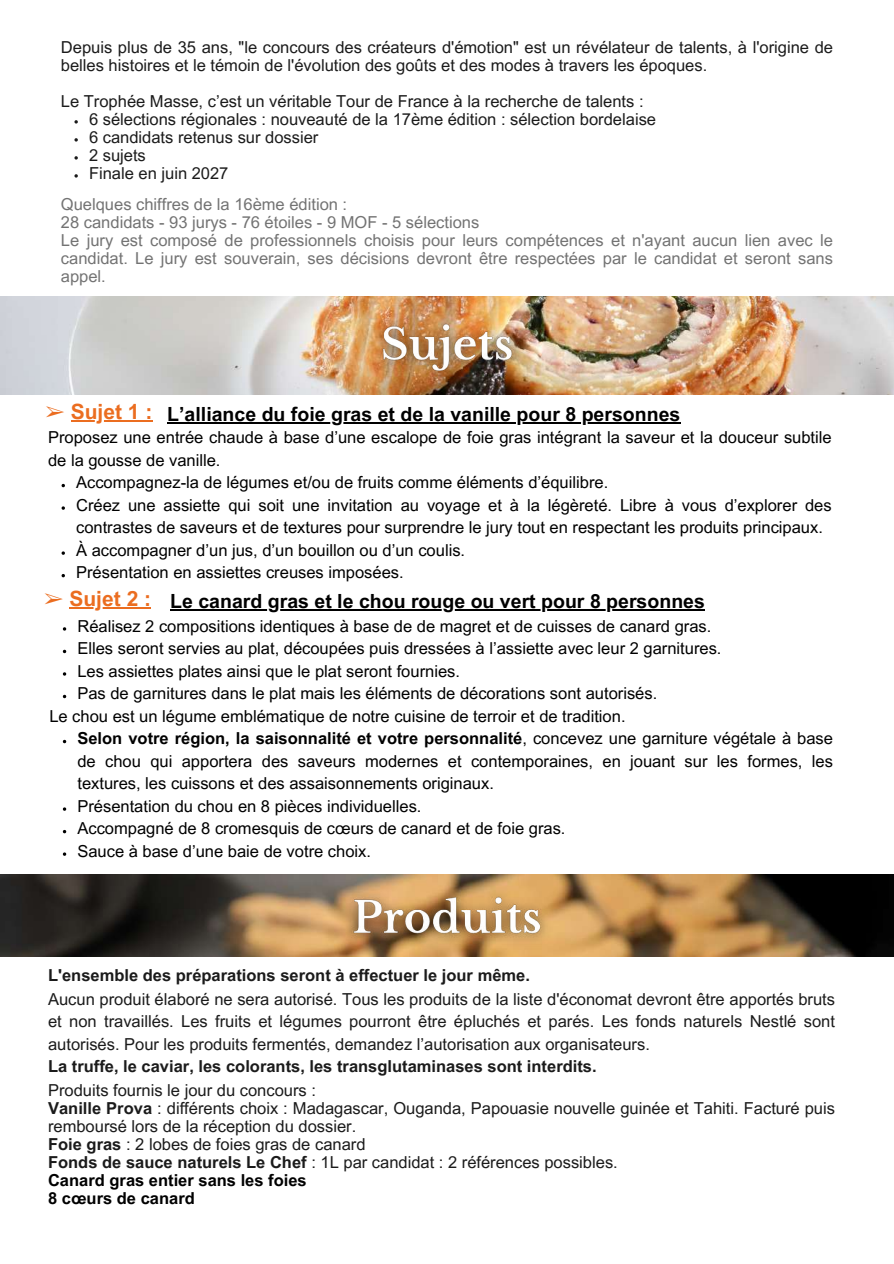
<style>
.page{position:relative;width:894px;height:1264px;background:#fff}
.page>*{position:absolute;margin:0;border:0;box-sizing:border-box;transform-origin:0 0}
.t1{font:700 21px "Arial MT Pro";color:#eb6d20}
.t2{font:700 19.5px "Arial MT Pro";color:#000}
.t3{font:16.5px "Arial MT Pro";color:#000}
.t4{font:16.5px/18px "Arial MT Pro";color:#1b1b1b}
.t5{font:16.5px/18px "Arial MT Pro";color:#737373}
.t6{font:700 16.5px "Arial MT Pro";color:#1b1b1b}
.t7{font:700 16.5px "Arial MT Pro";color:#000}
.s1{font-family:"Free Serif";font-weight:400}
.s2{font-family:"Free Serif";font-weight:400;font-size:21px;color:#eb6d20}
.s3{font-size:21px;color:#eb6d20}
.s4{font-weight:400}
.s5{font-weight:700}
.s6{font-weight:700;color:#000}
</style>
<div class="page">
<img style="left:0;top:296px;width:893px;height:99px">
<img style="left:0;top:874px;width:893px;height:82px">
<hr style="left:71px;top:420px;width:81px;height:1px;background:#eb6d20">
<hr style="left:69px;top:607px;width:82px;height:1px;background:#eb6d20">
<hr style="left:170px;top:609px;width:534px;height:1px;background:#000">
<hr style="left:167px;top:422px;width:513px;height:1px;background:#000">
<svg style="left:62px;top:506px;width:3px;height:4px"></svg>
<svg style="left:62px;top:551px;width:3px;height:4px"></svg>
<svg style="left:74px;top:120px;width:4px;height:3px"></svg>
<svg style="left:74px;top:138px;width:4px;height:4px"></svg>
<svg style="left:74px;top:156px;width:4px;height:4px"></svg>
<svg style="left:74px;top:174px;width:4px;height:4px"></svg>
<img style="left:363px;top:306px;width:168px;height:85px">
<img style="left:334px;top:879px;width:226px;height:75px">
<p class="t4" style="left:61px;top:40px;width:773px">Depuis plus de 35 ans, "le concours des créateurs d'émotion" est un révélateur de talents, à l'origine de belles histoires et le témoin de l'évolution des goûts et des modes à travers les époques.</p>
<p class="t4" style="left:89px;top:94px;width:568px;text-indent:-28px">Le Trophée Masse, c’est un véritable Tour de France à la recherche de talents :<br>6 sélections régionales : nouveauté de la 17ème édition : sélection bordelaise 6 candidats retenus sur dossier<br>2 sujets<br>Finale en juin 2027</p>
<p class="t5" style="left:61px;top:197px;width:773px">Quelques chiffres de la 16ème édition :<br>28 candidats - 93 jurys - 76 étoiles - 9 MOF - 5 sélections<br>Le jury est composé de professionnels choisis pour leurs compétences et n'ayant aucun lien avec le candidat. Le jury est souverain, ses décisions devront être respectées par le candidat et seront sans appel.</p>
<p class="t1" style="left:45px;top:403px;width:108px"><span class="s1">➢</span> Sujet 1 :</p>
<p class="t2" style="left:167px;top:407px;width:514px">L’alliance du foie gras et de la vanille pour 8 personnes</p>
<p class="t3" style="left:48px;top:431px;width:785px">Proposez une entrée chaude à base d’une escalope de foie gras intégrant la saveur et la douceur subtile</p>
<p class="t3" style="left:48px;top:454px;width:174px">de la gousse de vanille.</p>
<p class="t3" style="left:76px;top:476px;width:533px">Accompagnez-la de légumes et/ou de fruits comme éléments d’équilibre.</p>
<p class="t3" style="left:76px;top:499px;width:756px">Créez une assiette qui soit une invitation au voyage et à la légèreté. Libre à vous d’explorer des</p>
<p class="t3" style="left:76px;top:521px;width:748px">contrastes de saveurs et de textures pour surprendre le jury tout en respectant les produits principaux.</p>
<p class="t3" style="left:76px;top:544px;width:390px">À accompagner d’un jus, d’un bouillon ou d’un coulis.</p>
<p class="t3" style="left:76px;top:566px;width:329px">Présentation en assiettes creuses imposées.</p>
<p class="t2" style="left:44px;top:594px;width:662px"><span class="s2">➢</span> <span class="s3">Sujet 2 :</span> Le canard gras et le chou rouge ou vert pour 8 personnes</p>
<p class="t3" style="left:77px;top:619px;width:635px">Réalisez 2 compositions identiques à base de de magret et de cuisses de canard gras.</p>
<p class="t3" style="left:77px;top:642px;width:645px">Elles seront servies au plat, découpées puis dressées à l’assiette avec leur 2 garnitures.</p>
<p class="t3" style="left:77px;top:664px;width:384px">Les assiettes plates ainsi que le plat seront fournies.</p>
<p class="t3" style="left:77px;top:687px;width:581px">Pas de garnitures dans le plat mais les éléments de décorations sont autorisés.</p>
<p class="t3" style="left:49px;top:710px;width:577px">Le chou est un légume emblématique de notre cuisine de terroir et de tradition.</p>
<p class="t7" style="left:77px;top:732px;width:756px">Selon votre région, la saisonnalité et votre personnalité<span class="s4">, concevez une garniture végétale à base</span></p>
<p class="t3" style="left:77px;top:755px;width:756px">de chou qui apportera des saveurs modernes et contemporaines, en jouant sur les formes, les</p>
<p class="t3" style="left:77px;top:777px;width:418px">textures, les cuissons et des assaisonnements originaux.</p>
<p class="t3" style="left:77px;top:800px;width:345px">Présentation du chou en 8 pièces individuelles.</p>
<p class="t3" style="left:77px;top:822px;width:489px">Accompagné de 8 cromesquis de cœurs de canard et de foie gras.</p>
<p class="t3" style="left:77px;top:845px;width:295px">Sauce à base d’une baie de votre choix.</p>
<p class="t6" style="left:48px;top:969px;width:483px">L'ensemble des préparations seront à effectuer le jour même.</p>
<p class="t4" style="left:48px;top:989px;width:788px;line-height:22.5px;text-align:justify">Aucun produit élaboré ne sera autorisé. Tous les produits de la liste d'économat devront être apportés bruts et non travaillés. Les fruits et légumes pourront être épluchés et parés. Les fonds naturels Nestlé sont autorisés. Pour les produits fermentés, demandez l’autorisation aux organisateurs.</p>
<p class="t6" style="left:48px;top:1060px;width:550px">La truffe, le caviar, les colorants, les transglutaminases sont interdits.</p>
<p class="t4" style="left:48px;top:1083px;width:788px">Produits fournis le jour du concours :<br><span class="s5">Vanille Prova</span> : différents choix : Madagascar, Ouganda, Papouasie nouvelle guinée et Tahiti. Facturé puis remboursé lors de la réception du dossier.<br><span class="s5">Foie gras</span> : 2 lobes de foies gras de canard<br><span class="s5">Fonds de sauce naturels Le Chef</span> : 1L par candidat : 2 références possibles.<br><span class="s6">Canard gras entier sans les foies<br>8 cœurs de canard</span></p>
</div>
